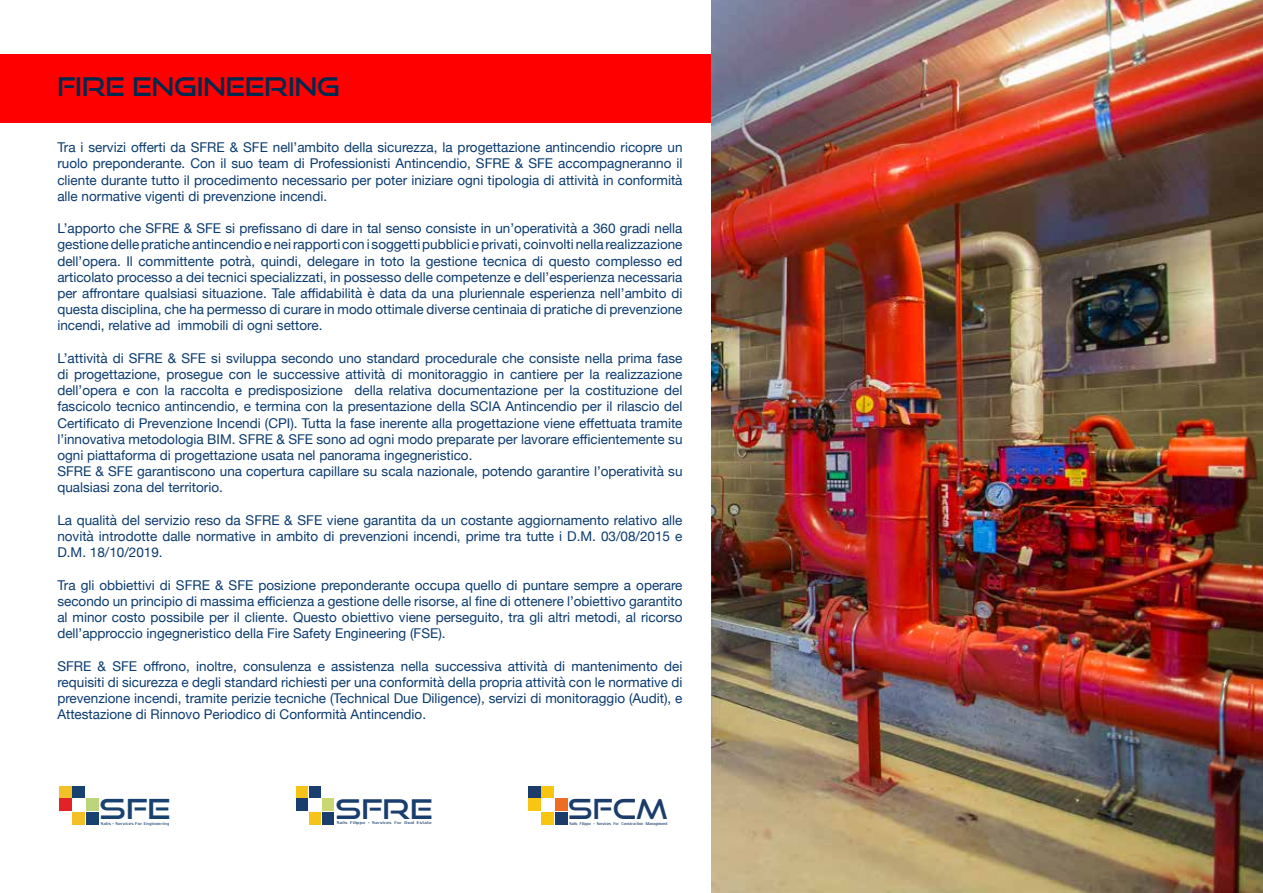
<style>
.page{position:relative;width:1263px;height:893px;background:#fff}
.page>*{position:absolute;margin:0;border:0;box-sizing:border-box;transform-origin:0 0}
.t1{font:27.3px "Good Times Rg";color:#1c3d6a}
.t2{font:27.3px "Good Times Rg";color:#174270;scale:1.12 1}
.t3{font:26.85px "Good Times Rg";color:#193d6c;scale:1.12 1}
.t4{font:25.5px "Good Times Rg";color:#00294e}
.t5{font:13.5px/16.2px "Helvetica Neue";color:#0b3b6f;text-align:justify}
.t6{font:4.05px "Prosto One";color:#1c3d6a;scale:.75 1}
.t7{font:4.05px "Prosto One";letter-spacing:.05em;color:#193d6c;scale:.96 1}
.t8{font:4.05px "Prosto One";letter-spacing:.05em;color:#174270;scale:.89 1}
</style>
<div class="page">
<div style="left:0;top:54px;width:711px;height:69px;background:#f00"></div>
<div style="left:528px;top:799px;width:12px;height:12px;background:#f8c612"></div>
<div style="left:541px;top:786px;width:13px;height:11px;background:#f8c612"></div>
<div style="left:555px;top:812px;width:12px;height:13px;background:#1b3b6b"></div>
<div style="left:555px;top:799px;width:12px;height:12px;background:#ec6d23"></div>
<div style="left:541px;top:812px;width:13px;height:13px;background:#f8c612"></div>
<div style="left:528px;top:786px;width:12px;height:11px;background:#1b3b6b"></div>
<div style="left:296px;top:799px;width:12px;height:12px;background:#193d6c"></div>
<div style="left:309px;top:786px;width:12px;height:11px;background:#193d6c"></div>
<div style="left:322px;top:812px;width:12px;height:12px;background:#193d6c"></div>
<div style="left:322px;top:799px;width:12px;height:12px;background:#cad872"></div>
<div style="left:309px;top:812px;width:12px;height:12px;background:#f6c319"></div>
<div style="left:296px;top:786px;width:12px;height:11px;background:#f6c319"></div>
<div style="left:59px;top:799px;width:12px;height:12px;background:#e32228"></div>
<div style="left:73px;top:786px;width:12px;height:11px;background:#174270"></div>
<div style="left:86px;top:812px;width:12px;height:13px;background:#174270"></div>
<div style="left:86px;top:799px;width:12px;height:12px;background:#bcd47a"></div>
<div style="left:73px;top:812px;width:12px;height:13px;background:#f4c027"></div>
<div style="left:59px;top:786px;width:12px;height:11px;background:#f4c027"></div>
<img style="left:711px;top:0;width:552px;height:893px">
<h3 class="t4" style="left:57px;top:71px;width:284px">FIRE ENGINEERING</h3>
<p class="t5" style="left:57px;top:140px;width:627px">Tra i servizi offerti da SFRE &amp; SFE nell’ambito della sicurezza, la progettazione antincendio ricopre un ruolo preponderante. Con il suo team di Professionisti Antincendio, SFRE &amp; SFE accompagneranno il cliente durante tutto il procedimento necessario per poter iniziare ogni tipologia di attività in conformità alle normative vigenti di prevenzione incendi.</p>
<p class="t5" style="left:57px;top:221px;width:627px">L’apporto che SFRE &amp; SFE si prefissano di dare in tal senso consiste in un’operatività a 360 gradi nella gestione delle pratiche antincendio e nei rapporti con i soggetti pubblici e privati, coinvolti nella realizzazione dell’opera. Il committente potrà, quindi, delegare in toto la gestione tecnica di questo complesso ed articolato processo a dei tecnici specializzati, in possesso delle competenze e dell’esperienza necessaria per affrontare qualsiasi situazione. Tale affidabilità è data da una pluriennale esperienza nell’ambito di questa disciplina, che ha permesso di curare in modo ottimale diverse centinaia di pratiche di prevenzione incendi, relative ad immobili di ogni settore.</p>
<p class="t5" style="left:57px;top:351px;width:627px;text-align:left">L’attività di SFRE &amp; SFE si sviluppa secondo uno standard procedurale che consiste nella prima fase di progettazione, prosegue con le successive attività di monitoraggio in cantiere per la realizzazione dell’opera e con la raccolta e predisposizione della relativa documentazione per la costituzione del fascicolo tecnico antincendio, e termina con la presentazione della SCIA Antincendio per il rilascio del Certificato di Prevenzione Incendi (CPI). Tutta la fase inerente alla progettazione viene effettuata tramite l’innovativa metodologia BIM. SFRE &amp; SFE sono ad ogni modo preparate per lavorare efficientemente su ogni piattaforma di progettazione usata nel panorama ingegneristico.<br>SFRE &amp; SFE garantiscono una copertura capillare su scala nazionale, potendo garantire l’operatività su qualsiasi zona del territorio.</p>
<p class="t5" style="left:57px;top:513px;width:627px">La qualità del servizio reso da SFRE &amp; SFE viene garantita da un costante aggiornamento relativo alle novità introdotte dalle normative in ambito di prevenzioni incendi, prime tra tutte i D.M. 03/08/2015 e D.M. 18/10/2019.</p>
<p class="t5" style="left:57px;top:577px;width:627px">Tra gli obbiettivi di SFRE &amp; SFE posizione preponderante occupa quello di puntare sempre a operare secondo un principio di massima efficienza a gestione delle risorse, al fine di ottenere l’obiettivo garantito al minor costo possibile per il cliente. Questo obiettivo viene perseguito, tra gli altri metodi, al ricorso dell’approccio ingegneristico della Fire Safety Engineering (FSE).</p>
<p class="t5" style="left:57px;top:658px;width:627px">SFRE &amp; SFE offrono, inoltre, consulenza e assistenza nella successiva attività di mantenimento dei requisiti di sicurezza e degli standard richiesti per una conformità della propria attività con le normative di prevenzione incendi, tramite perizie tecniche (Technical Due Diligence), servizi di monitoraggio (Audit), e Attestazione di Rinnovo Periodico di Conformità Antincendio.</p>
<h1 class="t2" style="left:99px;top:793px;width:66px">SFE</h1>
<p class="t8" style="left:101px;top:821px;width:78px">Salis • Services For Engineering</p>
<h2 class="t3" style="left:335px;top:793px;width:89px">SFRE</h2>
<p class="t7" style="left:337px;top:820px;width:100px">Salis Filippo • Services For Real Estate</p>
<h1 class="t1" style="left:568px;top:793px;width:101px">SFcm</h1>
<p class="t6" style="left:570px;top:821px;width:132px">Salis Filippo • Services For Construction Management</p>
</div>
